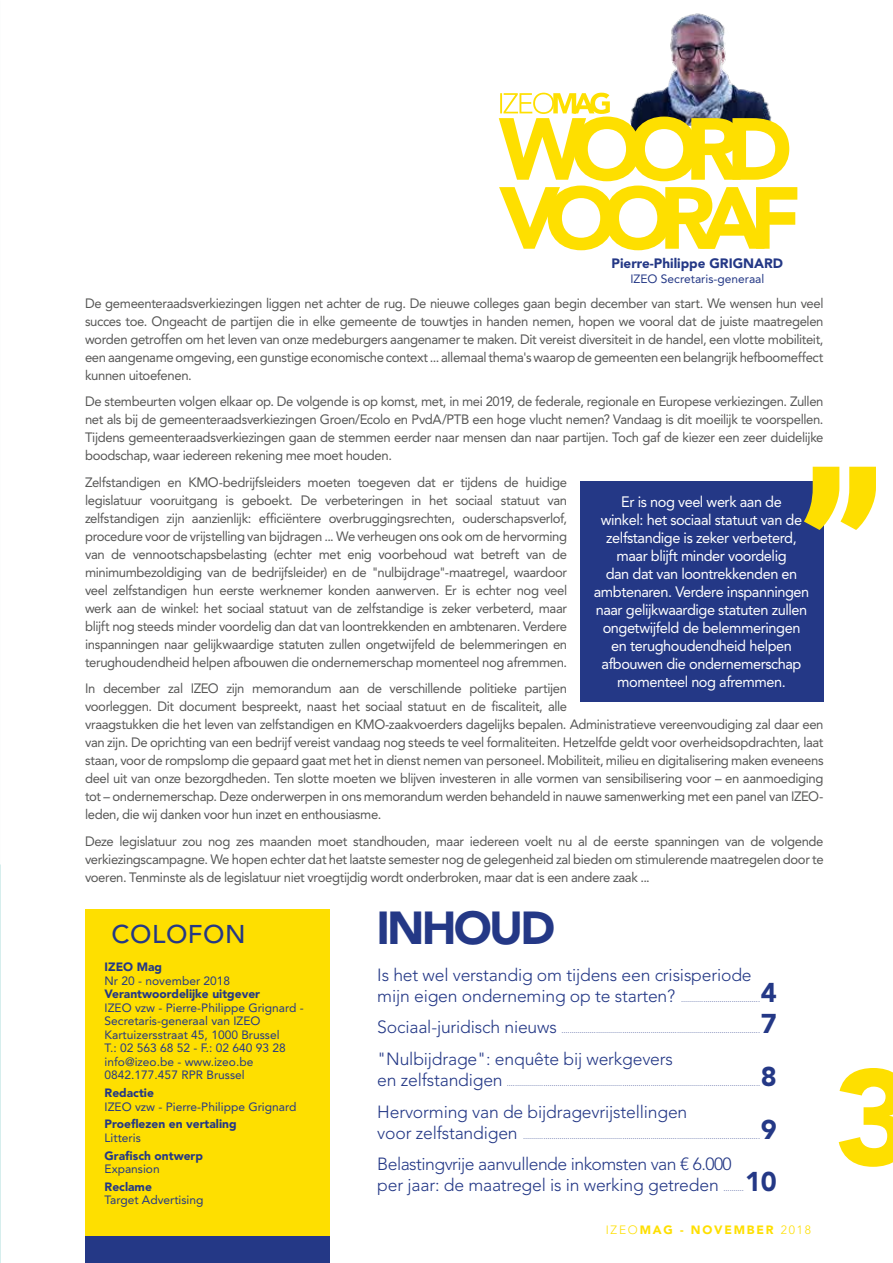
<style>
.page{position:relative;width:893px;height:1263px;background:#fff}
.page>*{position:absolute;margin:0;border:0;box-sizing:border-box;transform-origin:0 0}
.t1{font:900 135px "Avenir LT Std";color:#fedf00}
.t2{font:900 87px/69px "Avenir LT Std";letter-spacing:-.175em;color:#fedf00}
.t3{font:900 45.9px "Avenir LT Std";letter-spacing:-.06em;color:#243886}
.t4{font:900 27px "Avenir LT Std";color:#243886}
.t5{font:500 25.5px "Avenir LT Std";letter-spacing:.02em;color:#243886}
.t6{font:300 17.55px "Avenir LT Std";letter-spacing:-.01em;color:#243886}
.t7{font:300 17.55px/21px "Avenir LT Std";letter-spacing:-.03em;color:#243886}
.t8{font:15px/18px "Avenir LT Std";letter-spacing:-.03em;color:#fff;text-align:center}
.t9{font:13.5px/18px "Avenir LT Std";letter-spacing:-.03em;color:#575756;text-align:justify}
.t10{font:900 13.5px "Avenir LT Std";color:#243886}
.t11{font:12px/13.5px "Avenir LT Std";color:#243886}
.t12{font:900 12px "Avenir LT Std";color:#243886}
.t13{font:900 12px "Avenir LT Std";letter-spacing:.15em;color:#fedf00}
.t14{font:300 8.1px "Avenir LT Std";color:#243886}
.s1{font-size:17.55px}
.s2{font-size:8.1px}
.s3{font-weight:300}
</style>
<div class="page">
<div style="left:580px;top:481px;width:243px;height:221px;background:#243886"></div>
<svg style="left:804px;top:467px;width:72px;height:63px"></svg>
<div style="left:85px;top:909px;width:244px;height:354px;background:#fedf00"></div>
<div style="left:86px;top:1236px;width:244px;height:27px;background:#243886"></div>
<img style="left:630px;top:13px;width:143px;height:120px">
<svg style="left:500px;top:93px;width:110px;height:21px"></svg>
<h2 class="t2" style="left:499px;top:115px;width:303px">WOORD<br>VOORAF</h2>
<p class="t10" style="left:612px;top:255px;width:173px">Pierre-Philippe GRIGNARD</p>
<p class="t11" style="left:630px;top:272px;width:135px">IZEO Secretaris-generaal</p>
<p class="t9" style="left:85px;top:294px;width:740px">De gemeenteraadsverkiezingen liggen net achter de rug. De nieuwe colleges gaan begin december van start. We wensen hun veel succes toe. Ongeacht de partijen die in elke gemeente de touwtjes in handen nemen, hopen we vooral dat de juiste maatregelen worden getroffen om het leven van onze medeburgers aangenamer te maken. Dit vereist diversiteit in de handel, een vlotte mobiliteit, een aangename omgeving, een gunstige economische context ... allemaal thema's waarop de gemeenten een belangrijk hefboomeffect kunnen uitoefenen.</p>
<p class="t9" style="left:85px;top:393px;width:740px">De stembeurten volgen elkaar op. De volgende is op komst, met, in mei 2019, de federale, regionale en Europese verkiezingen. Zullen net als bij de gemeenteraadsverkiezingen Groen/Ecolo en PvdA/PTB een hoge vlucht nemen? Vandaag is dit moeilijk te voorspellen.<br>Tijdens gemeenteraadsverkiezingen gaan de stemmen eerder naar mensen dan naar partijen. Toch gaf de kiezer een zeer duidelijke boodschap, waar iedereen rekening mee moet houden.</p>
<p class="t9" style="left:85px;top:473px;width:484px">Zelfstandigen en KMO-bedrijfsleiders moeten toegeven dat er tijdens de huidige legislatuur vooruitgang is geboekt. De verbeteringen in het sociaal statuut van zelfstandigen zijn aanzienlijk: efficiëntere overbruggingsrechten, ouderschapsverlof, procedure voor de vrijstelling van bijdragen ... We verheugen ons ook om de hervorming van de vennootschapsbelasting (echter met enig voorbehoud wat betreft van de minimumbezoldiging van de bedrijfsleider) en de "nulbijdrage"-maatregel, waardoor veel zelfstandigen hun eerste werknemer konden aanwerven. Er is echter nog veel werk aan de winkel: het sociaal statuut van de zelfstandige is zeker verbeterd, maar blijft nog steeds minder voordelig dan dat van loontrekkenden en ambtenaren. Verdere inspanningen naar gelijkwaardige statuten zullen ongetwijfeld de belemmeringen en terughoudendheid helpen afbouwen die ondernemerschap momenteel nog afremmen.</p>
<p class="t9" style="left:85px;top:680px;width:740px;text-align:left">In december zal IZEO zijn memorandum aan de verschillende politieke partijen<br>voorleggen. Dit document bespreekt, naast het sociaal statuut en de fiscaliteit, alle<br>vraagstukken die het leven van zelfstandigen en KMO-zaakvoerders dagelijks bepalen. Administratieve vereenvoudiging zal daar een van zijn. De oprichting van een bedrijf vereist vandaag nog steeds te veel formaliteiten. Hetzelfde geldt voor overheidsopdrachten, laat staan, voor de rompslomp die gepaard gaat met het in dienst nemen van personeel. Mobiliteit, milieu en digitalisering maken eveneens deel uit van onze bezorgdheden. Ten slotte moeten we blijven investeren in alle vormen van sensibilisering voor – en aanmoediging tot – ondernemerschap. Deze onderwerpen in ons memorandum werden behandeld in nauwe samenwerking met een panel van IZEO&shy;leden, die wij danken voor hun inzet en enthousiasme.</p>
<p class="t9" style="left:85px;top:832px;width:740px">Deze legislatuur zou nog zes maanden moet standhouden, maar iedereen voelt nu al de eerste spanningen van de volgende verkiezingscampagne. We hopen echter dat het laatste semester nog de gelegenheid zal bieden om stimulerende maatregelen door te voeren. Tenminste als de legislatuur niet vroegtijdig wordt onderbroken, maar dat is een andere zaak ...</p>
<p class="t8" style="left:594px;top:493px;width:217px">Er is nog veel werk aan de<br>winkel: het sociaal statuut van de zelfstandige is zeker verbeterd, maar blijft minder voordelig<br>dan dat van loontrekkenden en ambtenaren. Verdere inspanningen naar gelijkwaardige statuten zullen ongetwijfeld de belemmeringen en terughoudendheid helpen afbouwen die ondernemerschap momenteel nog afremmen.</p>
<h3 class="t5" style="left:112px;top:920px;width:136px">COLOFON</h3>
<p class="t12" style="left:105px;top:960px;width:59px">IZEO Mag</p>
<p class="t11" style="left:105px;top:974px;width:127px">Nr 20 - november 2018</p>
<p class="t12" style="left:105px;top:987px;width:157px">Verantwoordelijke uitgever</p>
<p class="t11" style="left:105px;top:1001px;width:201px">IZEO vzw - Pierre-Philippe Grignard -<br>Secretaris-generaal van IZEO<br>Kartuizersstraat 45, 1000 Brussel<br>T.: 02 563 68 52 - F.: 02 640 93 28 info@izeo.be - www.izeo.be<br>0842.177.457 RPR Brussel</p>
<p class="t12" style="left:105px;top:1086px;width:51px">Redactie</p>
<p class="t11" style="left:105px;top:1100px;width:193px">IZEO vzw - Pierre-Philippe Grignard</p>
<p class="t12" style="left:105px;top:1117px;width:133px">Proeflezen en vertaling</p>
<p class="t11" style="left:105px;top:1131px;width:38px">Litteris</p>
<p class="t12" style="left:105px;top:1148px;width:100px">Grafisch ontwerp</p>
<p class="t11" style="left:105px;top:1162px;width:57px">Expansion</p>
<p class="t12" style="left:105px;top:1179px;width:49px">Reclame</p>
<p class="t11" style="left:105px;top:1193px;width:100px">Target Advertising</p>
<h3 class="t3" style="left:376px;top:900px;width:181px">INHOUD</h3>
<p class="t6" style="left:377px;top:964px;width:376px">Is het wel verstandig om tijdens een crisisperiode</p>
<p class="t14" style="left:377px;top:994px;width:384px"><span class="s1">mijn eigen onderneming op te starten?</span> .......................................</p>
<h3 class="t4" style="left:761px;top:976px;width:17px">4</h3>
<p class="t14" style="left:377px;top:1026px;width:384px"><span class="s1">Sociaal-juridisch nieuws</span> ..................................................................................................</p>
<h3 class="t4" style="left:761px;top:1007px;width:17px">7</h3>
<p class="t6" style="left:377px;top:1048px;width:297px">"Nulbijdrage": enquête bij werkgevers</p>
<p class="t14" style="left:377px;top:1078px;width:384px"><span class="s1">en zelfstandigen</span> .............................................................................................................................</p>
<h3 class="t4" style="left:761px;top:1060px;width:17px">8</h3>
<p class="t6" style="left:377px;top:1101px;width:312px">Hervorming van de bijdragevrijstellingen</p>
<p class="t14" style="left:377px;top:1131px;width:384px"><span class="s1">voor zelfstandigen</span> .....................................................................................................................</p>
<h3 class="t4" style="left:761px;top:1113px;width:17px">9</h3>
<p class="t7" style="left:377px;top:1154px;width:368px">Belastingvrije aanvullende inkomsten van € 6.000 per jaar: de maatregel is in werking getreden <span class="s2">..........</span></p>
<h3 class="t4" style="left:745px;top:1165px;width:33px">10</h3>
<p class="t13" style="left:606px;top:1222px;width:207px"><span class="s3">IZEO</span>MAG - NOVEMBER <span class="s3">2018</span></p>
<h1 class="t1" style="left:834px;top:1036px;width:81px">3</h1>
</div>
